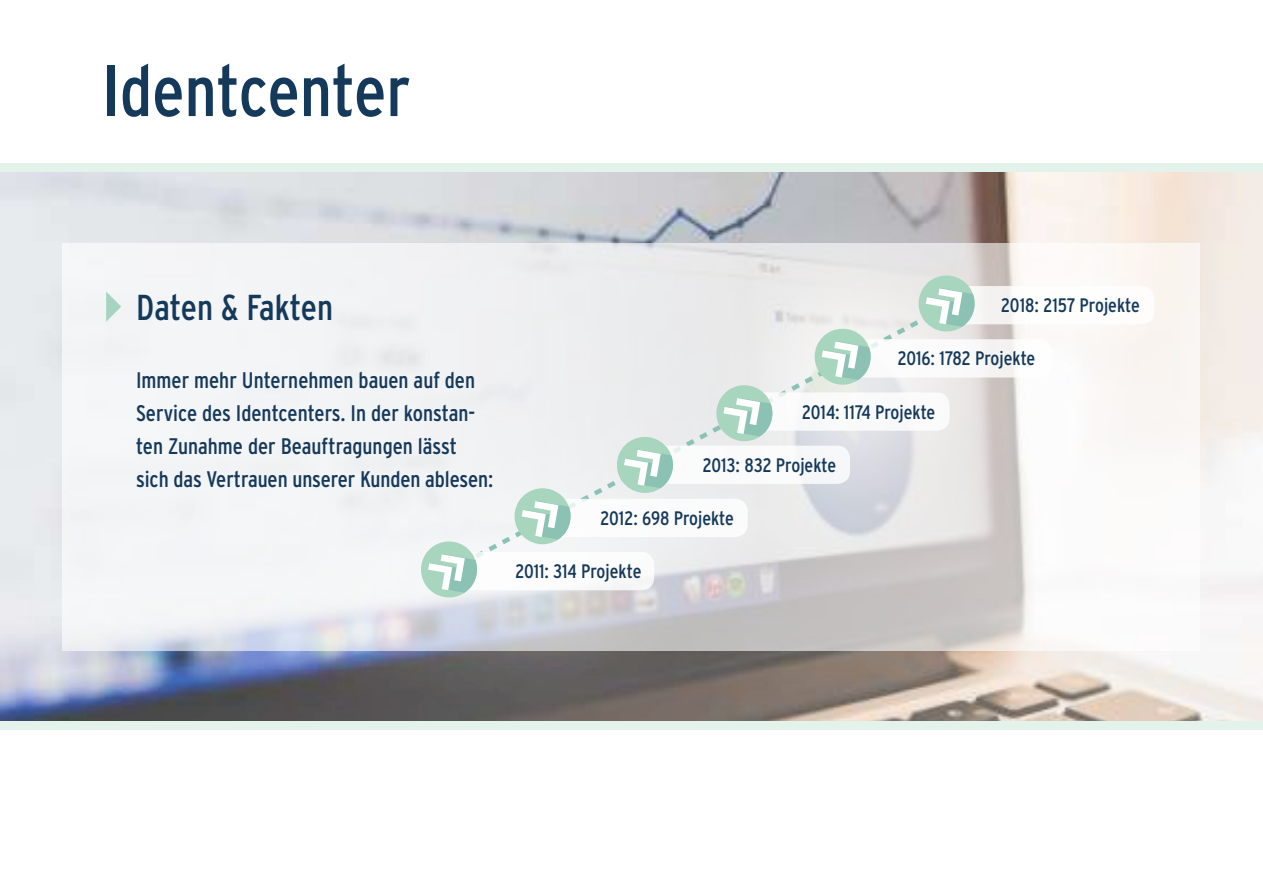
<style>
.page{position:relative;width:1263px;height:893px;background:#fff}
.page>*{position:absolute;margin:0;border:0;box-sizing:border-box;transform-origin:0 0}
.t1{font:condensed 72px "Interstate";color:#15395a}
.t2{font:condensed 36px "Interstate";color:#15395a}
.t3{font:condensed 22.5px/33px "Interstate";color:#15395a}
.t4{font:condensed 19.5px "Interstate";color:#15395a}
</style>
<div class="page">
<img style="left:0;top:172px;width:1263px;height:549px">
<div style="left:0;top:164px;width:1263px;height:8px;background:#e4f2ec"></div>
<div style="left:0;top:721px;width:1263px;height:8px;background:#e4f2ec"></div>
<svg style="left:63px;top:243px;width:1137px;height:407px;fill:#f3f4f5"></svg>
<svg style="left:106px;top:292px;width:15px;height:30px"></svg>
<svg style="left:444px;top:295px;width:519px;height:281px"></svg>
<div style="left:454px;top:552px;width:200px;height:38px;background:#fff;border-radius:13px"></div>
<div style="left:547px;top:499px;width:201px;height:38px;background:#fff;border-radius:13px"></div>
<div style="left:650px;top:446px;width:200px;height:38px;background:#fff;border-radius:13px"></div>
<div style="left:749px;top:392px;width:200px;height:39px;background:#fff;border-radius:13px"></div>
<div style="left:947px;top:286px;width:207px;height:38px;background:#fff;border-radius:13px"></div>
<div style="left:845px;top:339px;width:207px;height:38px;background:#fff;border-radius:13px"></div>
<svg style="left:421px;top:540px;width:60px;height:61px"></svg>
<svg style="left:514px;top:487px;width:60px;height:61px"></svg>
<svg style="left:617px;top:436px;width:60px;height:61px"></svg>
<svg style="left:716px;top:384px;width:60px;height:61px"></svg>
<svg style="left:918px;top:274px;width:60px;height:61px"></svg>
<svg style="left:815px;top:328px;width:59px;height:60px"></svg>
<h1 class="t1" style="left:102px;top:47px;width:310px">Identcenter</h1>
<h2 class="t2" style="left:136px;top:286px;width:199px">Daten &amp; Fakten</h2>
<p class="t3" style="left:136px;top:364px;width:359px">Immer mehr Unternehmen bauen auf den Service des Identcenters. In der konstan&shy;ten Zunahme der Beauftragungen lässt sich das Vertrauen unserer Kunden ablesen:</p>
<p class="t4" style="left:1001px;top:293px;width:140px">2018: 2157 Projekte</p>
<p class="t4" style="left:897px;top:347px;width:140px">2016: 1782 Projekte</p>
<p class="t4" style="left:802px;top:400px;width:135px">2014: 1174 Projekte</p>
<p class="t4" style="left:702px;top:453px;width:135px">2013: 832 Projekte</p>
<p class="t4" style="left:600px;top:506px;width:135px">2012: 698 Projekte</p>
<p class="t4" style="left:515px;top:559px;width:128px">2011: 314 Projekte</p>
</div>
